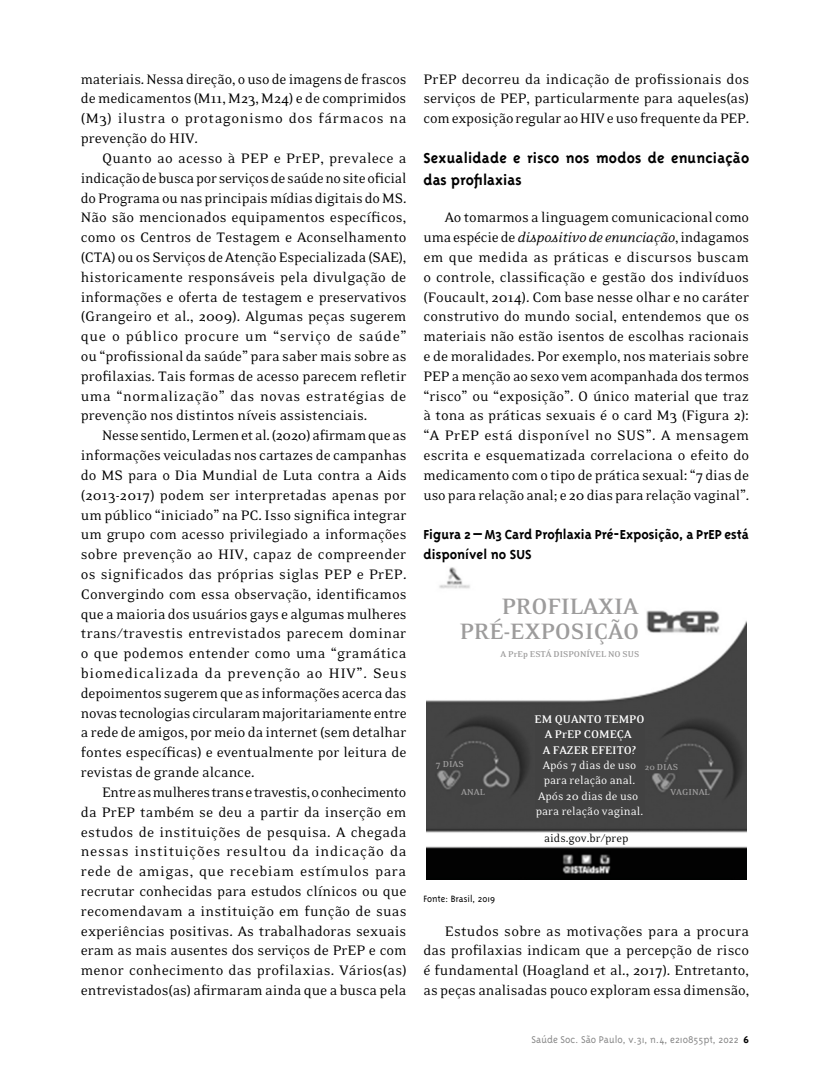
<style>
.page{position:relative;width:830px;height:1085px;background:#fff}
.page>*{position:absolute;margin:0;border:0;box-sizing:border-box;transform-origin:0 0}
.t1{font:700 25.5px "Eidetic Neo";color:#9d9c9c}
.t2{font:700 16.5px/21.8px "Triplex";letter-spacing:.01em;color:#000}
.t3{font:15.75px/19.8px "Eidetic Neo";letter-spacing:-.005em;color:#000;text-align:justify}
.t4{font:700 15px/19.8px "Triplex";letter-spacing:-.005em;color:#000}
.t5{font:12.75px/15.3px "Eidetic Neo";color:#fff;text-align:center}
.t6{font:700 12.75px/15.3px "Eidetic Neo";color:#fff;text-align:center}
.t7{font:12.75px "Eidetic Neo";color:#010202}
.t8{font:300 11.25px "Triplex";color:#878787}
.t9{font:300 10.5px "Triplex";color:#000}
.t10{font:700 10.05px "Eidetic Neo";color:#9d9c9c}
.t11{font:700 9.75px "Eidetic Neo";color:#9d9c9c}
.s1{font-style:italic}
.s2{font-weight:700;color:#000}
</style>
<div class="page">
<img style="left:426px;top:567px;width:320px;height:312px">
<div style="left:534px;top:710px;width:110px;height:107px;background:#424242"></div>
<div style="left:447px;top:590px;width:195px;height:90px;background:#fff"></div>
<div style="left:536px;top:832px;width:103px;height:12px;background:#fff"></div>
<div style="left:671px;top:785px;width:34px;height:13px;background:#424242"></div>
<div style="left:644px;top:762px;width:34px;height:10px;background:#424242"></div>
<div style="left:436px;top:759px;width:27px;height:10px;background:#424242"></div>
<div style="left:459px;top:779px;width:26px;height:25px;background:#424242;border-radius:50%"></div>
<p class="t3" style="left:81px;top:69px;width:327px">materiais. Nessa direção, o uso de imagens de frascos de medicamentos (M11, M23, M24) e de comprimidos (M3) ilustra o protagonismo dos fármacos na prevenção do HIV.</p>
<p class="t3" style="left:81px;top:149px;width:327px;text-indent:21px">Quanto ao acesso à PEP e PrEP, prevalece a indicação de busca por serviços de saúde no site oficial do Programa ou nas principais mídias digitais do MS.<br>Não são mencionados equipamentos específicos, como os Centros de Testagem e Aconselhamento (CTA) ou os Serviços de Atenção Especializada (SAE), historicamente responsáveis pela divulgação de informações e oferta de testagem e preservativos (Grangeiro et al., 2009). Algumas peças sugerem que o público procure um “serviço de saúde” ou “profissional da saúde” para saber mais sobre as profilaxias. Tais formas de acesso parecem refletir uma “normalização” das novas estratégias de prevenção nos distintos níveis assistenciais.</p>
<p class="t3" style="left:81px;top:426px;width:327px;text-indent:21px">Nesse sentido, Lermen et al. (2020) afirmam que as informações veiculadas nos cartazes de campanhas do MS para o Dia Mundial de Luta contra a Aids (2013-2017) podem ser interpretadas apenas por um público “iniciado” na PC. Isso significa integrar um grupo com acesso privilegiado a informações sobre prevenção ao HIV, capaz de compreender os significados das próprias siglas PEP e PrEP.<br>Convergindo com essa observação, identificamos que a maioria dos usuários gays e algumas mulheres trans/travestis entrevistados parecem dominar o que podemos entender como uma “gramática biomedicalizada da prevenção ao HIV”. Seus depoimentos sugerem que as informações acerca das novas tecnologias circularam majoritariamente entre a rede de amigos, por meio da internet (sem detalhar fontes específicas) e eventualmente por leitura de revistas de grande alcance.</p>
<p class="t3" style="left:81px;top:782px;width:327px;text-indent:21px">Entre as mulheres trans e travestis, o conhecimento da PrEP também se deu a partir da inserção em estudos de instituições de pesquisa. A chegada nessas instituições resultou da indicação da rede de amigas, que recebiam estímulos para recrutar conhecidas para estudos clínicos ou que recomendavam a instituição em função de suas experiências positivas. As trabalhadoras sexuais eram as mais ausentes dos serviços de PrEP e com menor conhecimento das profilaxias. Vários(as) entrevistados(as) afirmaram ainda que a busca pela</p>
<p class="t3" style="left:423px;top:69px;width:327px">PrEP decorreu da indicação de profissionais dos serviços de PEP, particularmente para aqueles(as) com exposição regular ao HIV e uso frequente da PEP.</p>
<p class="t2" style="left:423px;top:147px;width:327px">Sexualidade e risco nos modos de enunciação das profilaxias</p>
<p class="t3" style="left:423px;top:208px;width:327px;text-indent:21px">Ao tomarmos a linguagem comunicacional como uma espécie de <span class="s1">dispositivo de enunciação</span>, indagamos em que medida as práticas e discursos buscam o controle, classificação e gestão dos indivíduos (Foucault, 2014). Com base nesse olhar e no caráter construtivo do mundo social, entendemos que os materiais não estão isentos de escolhas racionais e de moralidades. Por exemplo, nos materiais sobre PEP a menção ao sexo vem acompanhada dos termos “risco” ou “exposição”. O único material que traz à tona as práticas sexuais é o card M3 (Figura 2): “A PrEP está disponível no SUS”. A mensagem escrita e esquematizada correlaciona o efeito do medicamento com o tipo de prática sexual: “7 dias de uso para relação anal; e 20 dias para relação vaginal”.</p>
<p class="t4" style="left:423px;top:524px;width:327px">Figura 2 – M3 Card Profilaxia Pré-Exposição, a PrEP está disponível no SUS</p>
<h1 class="t1" style="left:501px;top:593px;width:138px">PROFILAXIA</h1>
<p class="t11" style="left:500px;top:649px;width:140px">A PrEp ESTÁ DISPONÍVEL NO SUS</p>
<h1 class="t1" style="left:459px;top:618px;width:181px">PRÉ-EXPOSIÇÃO</h1>
<p class="t6" style="left:534px;top:711px;width:111px">EM QUANTO TEMPO<br>A PrEP COMEÇA<br>A FAZER EFEITO?</p>
<p class="t5" style="left:535px;top:757px;width:109px">Após 7 dias de uso para relação anal.<br>Após 20 dias de uso para relação vaginal.</p>
<p class="t10" style="left:436px;top:758px;width:29px">7 DIAS</p>
<p class="t10" style="left:644px;top:762px;width:35px">20 DIAS</p>
<p class="t10" style="left:461px;top:786px;width:25px">ANAL</p>
<p class="t10" style="left:670px;top:786px;width:41px">VAGINAL</p>
<p class="t7" style="left:544px;top:832px;width:86px">aids.gov.br/prep</p>
<p class="t9" style="left:423px;top:892px;width:73px">Fonte: Brasil, 2019</p>
<p class="t3" style="left:423px;top:921px;width:327px;text-indent:21px">Estudos sobre as motivações para a procura das profilaxias indicam que a percepção de risco é fundamental (Hoagland et al., 2017). Entretanto, as peças analisadas pouco exploram essa dimensão,</p>
<p class="t8" style="left:531px;top:1033px;width:219px">Saúde Soc. São Paulo, v.31, n.4, e210855pt, 2022 <span class="s2">6</span></p>
</div>
